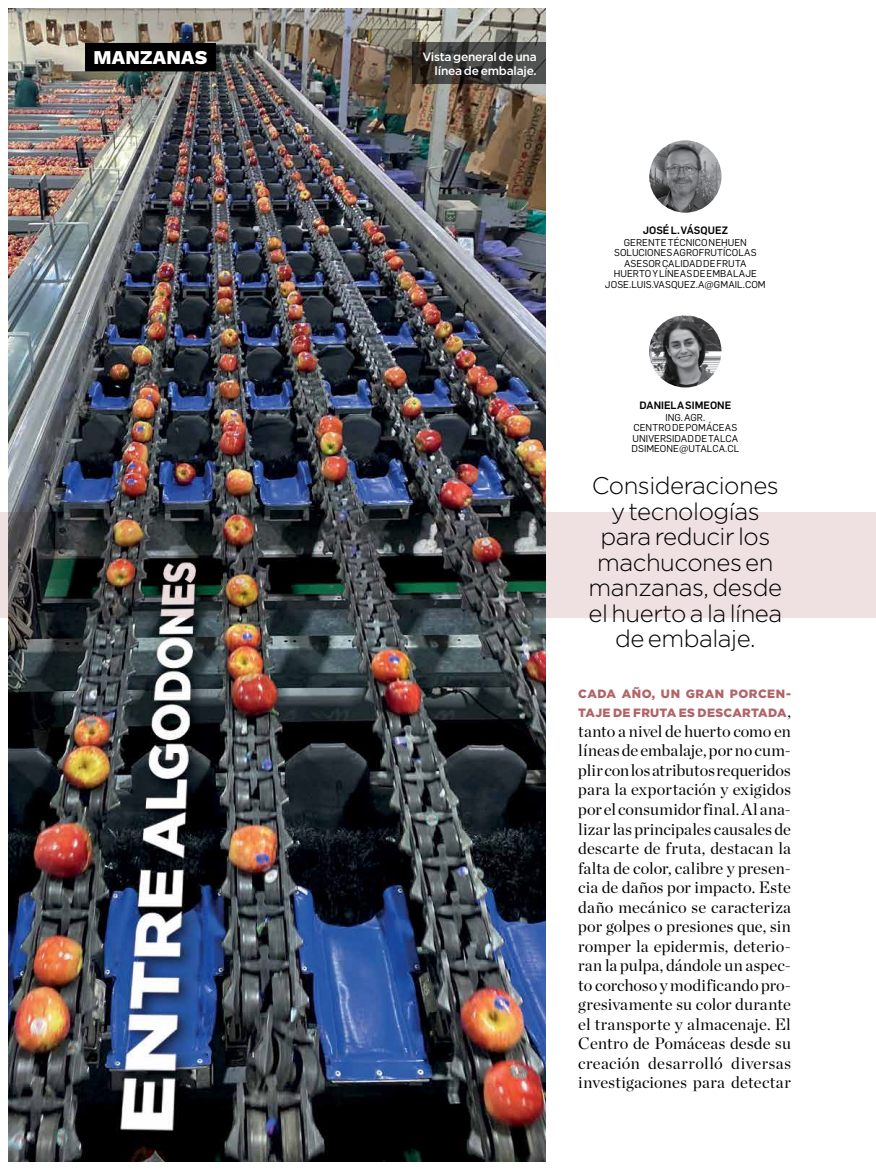
<style>
.page{position:relative;width:876px;height:1170px;background:#fff}
.page>*{position:absolute;margin:0;border:0;box-sizing:border-box;transform-origin:0 0}
.t1{font:300 24px/25.5px "Gotham";letter-spacing:-.02em;color:#000;text-align:center}
.t2{font:800 19.5px "Work Sans";letter-spacing:.01em;color:#fff}
.t3{font:16.5px/19.5px "Chronicle Display";letter-spacing:.02em;color:#000;text-align:justify}
.t4{font:900 12px/19.5px "Gotham";letter-spacing:.03em;color:#b16468}
.t5{font:500 12px/14.4px "Gotham";letter-spacing:-.02em;color:#fff;text-align:right}
.t6{font:500 10.5px "Flama";color:#000}
.t7{font:9.75px/10.5px "Flama";letter-spacing:.005em;color:#000;text-align:center}
.s1{font-family:"Chronicle Display";font-weight:400;font-size:16.5px;color:#000}
</style>
<div class="page">
<img style="left:649px;top:140px;width:72px;height:73px;border-radius:36px">
<img style="left:649px;top:315px;width:72px;height:72px;border-radius:36px">
<img style="left:9px;top:9px;width:536px;height:1152px">
<div style="left:85px;top:43px;width:131px;height:28px;background:#000"></div>
<svg style="left:412px;top:43px;width:133px;height:41px;background:#3d3c3a"></svg>
<svg style="left:0;top:511px;width:876px;height:106px;background:#817d7c"></svg>
<p class="t2" style="left:94px;top:46px;width:115px">MANZANAS</p>
<p class="t5" style="left:422px;top:49px;width:116px">Vista general de una línea de embalaje.</p>
<p class="t6" style="left:643px;top:222px;width:87px">JOSÉ L. VÁSQUEZ</p>
<p class="t7" style="left:605px;top:236px;width:162px">GERENTE TÉCNICO NEHUEN<br>SOLUCIONES AGROFRUTÍCOLAS<br>ASESOR CALIDAD DE FRUTA<br>HUERTO Y LÍNEAS DE EMBALAJE<br>JOSE.LUIS.VASQUEZ.A@GMAIL.COM</p>
<p class="t6" style="left:639px;top:397px;width:93px">DANIELA SIMEONE</p>
<p class="t7" style="left:631px;top:411px;width:109px">ING. AGR.<br>CENTRO DE POMÁCEAS<br>UNIVERSIDAD DE TALCA<br>DSIMEONE@UTALCA.CL</p>
<h1 class="t1" style="left:588px;top:472px;width:195px">Consideraciones y tecnologías para reducir los machucones en manzanas, desde el huerto a la línea de embalaje.</h1>
<p class="t4" style="left:578px;top:683px;width:214px">CADA AÑO, UN GRAN PORCEN-<br>TAJE DE FRUTA ES DESCARTADA<span class="s1">,</span></p>
<p class="t3" style="left:578px;top:720px;width:214px">tanto a nivel de huerto como en líneas de embalaje, por no cum&shy;plir con los atributos requeridos para la exportación y exigidos por el consumidor final. Al ana&shy;lizar las principales causales de descarte de fruta, destacan la falta de color, calibre y presen&shy;cia de daños por impacto. Este daño mecánico se caracteriza por golpes o presiones que, sin romper la epidermis, deterio&shy;ran la pulpa, dándole un aspec&shy;to corchoso y modificando pro&shy;gresivamente su color durante el transporte y almacenaje. El Centro de Pomáceas desde su creación desarrolló diversas investigaciones para detectar</p>
</div>
